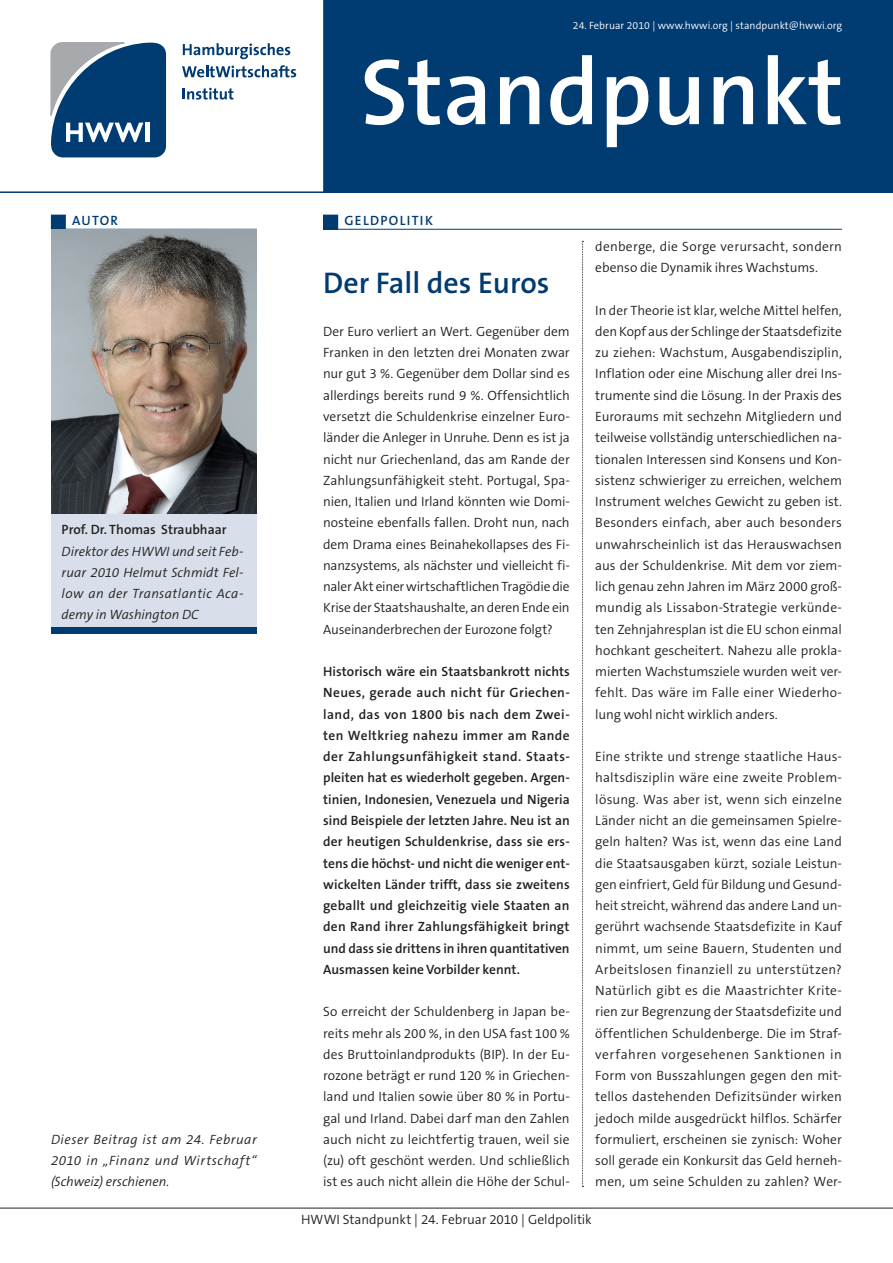
<style>
.page{position:relative;width:893px;height:1263px;background:#fff}
.page>*{position:absolute;margin:0;border:0;box-sizing:border-box;transform-origin:0 0}
.t1{font:600 94.5px "The Sans B6";color:#fff}
.Headline{font:600 30px "The Sans B6";color:#003b71}
.Fliesstext{font:300 13.5px/21.3px "The Sans B4";letter-spacing:-.005em;color:#231f20;text-align:justify}
.Fliesstext-2{font:600 13.5px/21.3px "The Sans B6";color:#231f20;text-align:justify}
.Editorial{font:italic 300 13.5px/21.3px "The Sans B4";letter-spacing:.01em;color:#231f20;text-align:justify}
.Fliesstext-3{font:italic 300 13.5px/21.3px "The Sans B4";letter-spacing:.035em;color:#231f20;text-align:justify}
.Themen{font:600 13.5px "The Sans B6";letter-spacing:.1em;color:#003b71}
.t2{font:300 10.5px "The Sans B4";letter-spacing:.005em;color:#fff}
</style>
<div class="page">
<div style="left:51px;top:230px;width:206px;height:398px;background:#d8dfeb"></div>
<div style="left:323px;top:0;width:570px;height:191px;background:#003b71"></div>
<svg style="left:183px;top:88px;width:50px;height:12px"></svg>
<svg style="left:182px;top:65px;width:114px;height:12px"></svg>
<svg style="left:183px;top:43px;width:107px;height:16px"></svg>
<svg style="left:50px;top:42px;width:116px;height:115px;background:#346089"></svg>
<hr style="left:0;top:191px;width:893px;height:2px;background:#003b71">
<svg style="left:582px;top:241px;width:2px;height:946px"></svg>
<hr style="left:0;top:1208px;width:893px;height:1px;background:#231f20">
<div style="left:324px;top:215px;width:14px;height:14px;background:#003b71"></div>
<div style="left:323px;top:215px;width:15px;height:15px;border:1px solid #003b71"></div>
<hr style="left:323px;top:229px;width:519px;height:1px;background:#003b71">
<div style="left:51px;top:627px;width:205px;height:7px;background:#003b71"></div>
<hr style="left:51px;top:229px;width:206px;height:1px;background:#003b71">
<div style="left:51px;top:215px;width:14px;height:14px;background:#003b71"></div>
<div style="left:51px;top:215px;width:15px;height:15px;border:1px solid #003b71"></div>
<img style="left:51px;top:230px;width:206px;height:284px">
<p class="Themen" style="left:72px;top:213px;width:47px">AUTOR</p>
<p class="Fliesstext-2" style="left:62px;top:520px;width:166px">Prof. Dr. Thomas Straubhaar</p>
<p class="Editorial" style="left:62px;top:541px;width:183px">Direktor des HWWI und seit Feb&shy;ruar 2010 Helmut Schmidt Fel&shy;low an der Transatlantic Aca&shy;demy in Washington DC</p>
<p class="Fliesstext-3" style="left:51px;top:1129px;width:207px">Dieser Beitrag ist am 24. Februar 2010 in „Finanz und Wirtschaft“ (Schweiz) erschienen.</p>
<p class="t2" style="left:573px;top:20px;width:271px">24. Februar 2010 | www.hwwi.org | standpunkt@hwwi.org</p>
<p class="t1" style="left:360px;top:41px;width:485px">Standpunkt</p>
<p class="Themen" style="left:344px;top:213px;width:90px">GELDPOLITIK</p>
<p class="Headline" style="left:323px;top:267px;width:228px">Der Fall des Euros</p>
<p class="Fliesstext" style="left:323px;top:321px;width:248px">Der Euro verliert an Wert. Gegenüber dem Franken in den letzten drei Monaten zwar nur gut 3 %. Gegenüber dem Dollar sind es allerdings bereits rund 9 %. Offensichtlich versetzt die Schuldenkrise einzelner Euro&shy;länder die Anleger in Unruhe. Denn es ist ja nicht nur Griechenland, das am Rande der Zahlungsunfähigkeit steht. Portugal, Spa&shy;nien, Italien und Irland könnten wie Domi&shy;nosteine ebenfalls fallen. Droht nun, nach dem Drama eines Beinahekollapses des Fi&shy;nanzsystems, als nächster und vielleicht fi&shy;naler Akt einer wirtschaftlichen Tragödie die Krise der Staatshaushalte, an deren Ende ein Auseinanderbrechen der Eurozone folgt?</p>
<p class="Fliesstext-2" style="left:323px;top:661px;width:248px">Historisch wäre ein Staatsbankrott nichts Neues, gerade auch nicht für Griechen&shy;land, das von 1800 bis nach dem Zwei&shy;ten Weltkrieg nahezu immer am Rande der Zahlungsunfähigkeit stand. Staats&shy;pleiten hat es wiederholt gegeben. Argen&shy;tinien, Indonesien, Venezuela und Nigeria sind Beispiele der letzten Jahre. Neu ist an der heutigen Schuldenkrise, dass sie ers&shy;tens die höchst- und nicht die weniger ent&shy;wickelten Länder trifft, dass sie zweitens geballt und gleichzeitig viele Staaten an den Rand ihrer Zahlungsfähigkeit bringt und dass sie drittens in ihren quantitativen Ausmassen keine Vorbilder kennt.</p>
<p class="Fliesstext" style="left:323px;top:1001px;width:248px">So erreicht der Schuldenberg in Japan be&shy;reits mehr als 200 %, in den USA fast 100 % des Bruttoinlandprodukts (BIP). In der Eu&shy;rozone beträgt er rund 120 % in Griechen&shy;land und Italien sowie über 80 % in Portu&shy;gal und Irland. Dabei darf man den Zahlen auch nicht zu leichtfertig trauen, weil sie (zu) oft geschönt werden. Und schließlich ist es auch nicht allein die Höhe der Schul-</p>
<p class="Fliesstext" style="left:595px;top:236px;width:248px">denberge, die Sorge verursacht, sondern ebenso die Dynamik ihres Wachstums.</p>
<p class="Fliesstext" style="left:595px;top:300px;width:248px">In der Theorie ist klar, welche Mittel helfen, den Kopf aus der Schlinge der Staatsdefizite zu ziehen: Wachstum, Ausgabendisziplin, Inflation oder eine Mischung aller drei Ins&shy;trumente sind die Lösung. In der Praxis des Euroraums mit sechzehn Mitgliedern und teilweise vollständig unterschiedlichen na&shy;tionalen Interessen sind Konsens und Kon&shy;sistenz schwieriger zu erreichen, welchem Instrument welches Gewicht zu geben ist.<br>Besonders einfach, aber auch besonders unwahrscheinlich ist das Herauswachsen aus der Schuldenkrise. Mit dem vor ziem&shy;lich genau zehn Jahren im März 2000 groß&shy;mundig als Lissabon-Strategie verkünde&shy;ten Zehnjahresplan ist die EU schon einmal hochkant gescheitert. Nahezu alle prokla&shy;mierten Wachstumsziele wurden weit ver&shy;fehlt. Das wäre im Falle einer Wiederho&shy;lung wohl nicht wirklich anders.</p>
<p class="Fliesstext" style="left:595px;top:746px;width:248px">Eine strikte und strenge staatliche Haus&shy;haltsdisziplin wäre eine zweite Problem&shy;lösung. Was aber ist, wenn sich einzelne Länder nicht an die gemeinsamen Spielre&shy;geln halten? Was ist, wenn das eine Land die Staatsausgaben kürzt, soziale Leistun&shy;gen einfriert, Geld für Bildung und Gesund&shy;heit streicht, während das andere Land un&shy;gerührt wachsende Staatsdefizite in Kauf nimmt, um seine Bauern, Studenten und Arbeitslosen finanziell zu unterstützen?<br>Natürlich gibt es die Maastrichter Krite&shy;rien zur Begrenzung der Staatsdefizite und öffentlichen Schuldenberge. Die im Straf&shy;verfahren vorgesehenen Sanktionen in Form von Busszahlungen gegen den mit&shy;tellos dastehenden Defizitsünder wirken jedoch milde ausgedrückt hilflos. Schärfer formuliert, erscheinen sie zynisch: Woher soll gerade ein Konkursit das Geld herneh&shy;men, um seine Schulden zu zahlen? Wer-</p>
<p class="Fliesstext" style="left:301px;top:1209px;width:292px">HWWI Standpunkt | 24. Februar 2010 | Geldpolitik</p>
</div>
